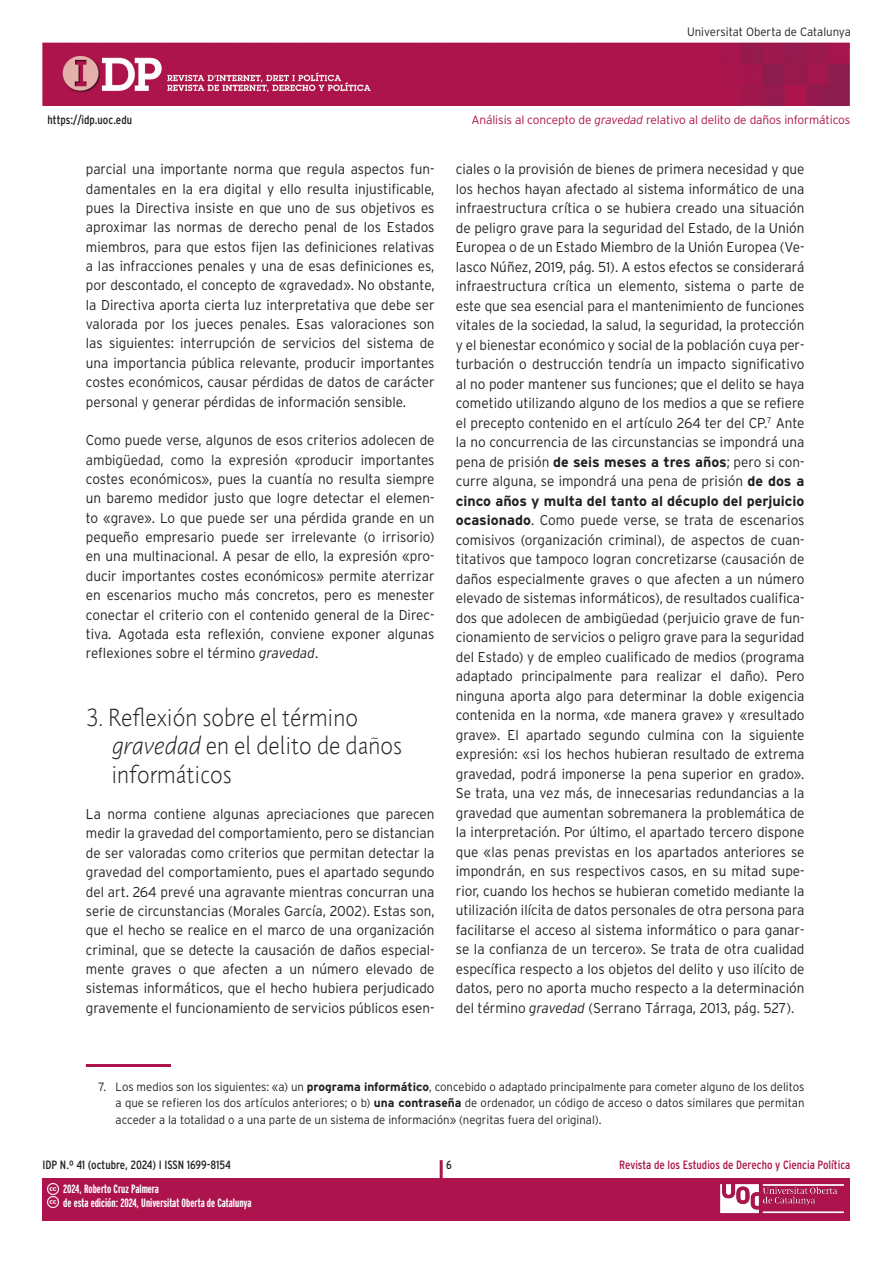
<style>
.page{position:relative;width:893px;height:1263px;background:#fff}
.page>*{position:absolute;margin:0;border:0;box-sizing:border-box;transform-origin:0 0}
._03_apartat_1{font:24px/28.5px "Pragma ND Light";color:#231f20;scale:.95 1}
._02_texto_base{font:300 14.25px/19.5px "Interstate";color:#231f20;text-align:justify;scale:.95 1}
.notes{font:300 12px/16.5px "Interstate";color:#231f20;text-align:justify;scale:.95 1}
.t1{font:700 extra-condensed 12px/14.4px "Interstate";color:#fff}
.t2{font:300 12px "Interstate";letter-spacing:-.01em;color:#ad134c}
.t3{font:condensed 12px "Interstate";color:#231f20}
.t4{font:condensed 12px "Interstate";color:#ad134c}
.s1{font-style:italic}
.s2{font-weight:700}
</style>
<div class="page">
<img style="left:43px;top:43px;width:807px;height:63px">
<div style="left:43px;top:1178px;width:807px;height:42px;background:#ad134c"></div>
<hr style="left:440px;top:1160px;width:3px;height:44px;background:#ad134c">
<img style="left:720px;top:1184px;width:124px;height:30px">
<svg style="left:47px;top:1183px;width:11px;height:25px"></svg>
<hr style="left:86px;top:1064px;width:85px;height:3px;background:#ad134c">
<p class="notes" style="left:687px;top:23px;width:174px">Universitat Oberta de Catalunya</p>
<p class="t3" style="left:48px;top:113px;width:86px">https://idp.uoc.edu</p>
<p class="_02_texto_base" style="left:86px;top:159px;width:369px">parcial una importante norma que regula aspectos fun&shy;damentales en la era digital y ello resulta injustificable, pues la Directiva insiste en que uno de sus objetivos es aproximar las normas de derecho penal de los Estados miembros, para que estos fijen las definiciones relativas a las infracciones penales y una de esas definiciones es, por descontado, el concepto de «gravedad». No obstante, la Directiva aporta cierta luz interpretativa que debe ser valorada por los jueces penales. Esas valoraciones son las siguientes: interrupción de servicios del sistema de una importancia pública relevante, producir importantes costes económicos, causar pérdidas de datos de carácter personal y generar pérdidas de información sensible.</p>
<p class="_02_texto_base" style="left:86px;top:430px;width:369px">Como puede verse, algunos de esos criterios adolecen de ambigüedad, como la expresión «producir importantes costes económicos», pues la cuantía no resulta siempre un baremo medidor justo que logre detectar el elemen&shy;to «grave». Lo que puede ser una pérdida grande en un pequeño empresario puede ser irrelevante (o irrisorio) en una multinacional. A pesar de ello, la expresión «pro&shy;ducir importantes costes económicos» permite aterrizar en escenarios mucho más concretos, pero es menester conectar el criterio con el contenido general de la Direc&shy;tiva. Agotada esta reflexión, conviene exponer algunas reflexiones sobre el término <span class="s1">gravedad</span>.</p>
<h2 class="_03_apartat_1" style="left:111px;top:703px;width:307px;text-indent:-26px">3. Reflexión sobre el término <span class="s1">gravedad</span> en el delito de daños informáticos</h2>
<p class="_02_texto_base" style="left:86px;top:804px;width:369px">La norma contiene algunas apreciaciones que parecen medir la gravedad del comportamiento, pero se distancian de ser valoradas como criterios que permitan detectar la gravedad del comportamiento, pues el apartado segundo del art. 264 prevé una agravante mientras concurran una serie de circunstancias (Morales García, 2002). Estas son, que el hecho se realice en el marco de una organización criminal, que se detecte la causación de daños especial&shy;mente graves o que afecten a un número elevado de sistemas informáticos, que el hecho hubiera perjudicado gravemente el funcionamiento de servicios públicos esen-</p>
<p class="t2" style="left:471px;top:113px;width:381px">Análisis al concepto de <span class="s1">gravedad</span> relativo al delito de daños informáticos</p>
<p class="_02_texto_base" style="left:456px;top:159px;width:369px">ciales o la provisión de bienes de primera necesidad y que los hechos hayan afectado al sistema informático de una infraestructura crítica o se hubiera creado una situación de peligro grave para la seguridad del Estado, de la Unión Europea o de un Estado Miembro de la Unión Europea (Ve&shy;lasco Núñez, 2019, pág. 51). A estos efectos se considerará infraestructura crítica un elemento, sistema o parte de este que sea esencial para el mantenimiento de funciones vitales de la sociedad, la salud, la seguridad, la protección y el bienestar económico y social de la población cuya per&shy;turbación o destrucción tendría un impacto significativo al no poder mantener sus funciones; que el delito se haya cometido utilizando alguno de los medios a que se refiere el precepto contenido en el artículo 264 ter del CP.<sup>7</sup> Ante la no concurrencia de las circunstancias se impondrá una pena de prisión <span class="s2">de seis meses a tres años</span>; pero si con&shy;curre alguna, se impondrá una pena de prisión <span class="s2">de dos a cinco años y multa del tanto al décuplo del perjuicio ocasionado</span>. Como puede verse, se trata de escenarios comisivos (organización criminal), de aspectos de cuan&shy;titativos que tampoco logran concretizarse (causación de daños especialmente graves o que afecten a un número elevado de sistemas informáticos), de resultados cualifica&shy;dos que adolecen de ambigüedad (perjuicio grave de fun&shy;cionamiento de servicios o peligro grave para la seguridad del Estado) y de empleo cualificado de medios (programa adaptado principalmente para realizar el daño). Pero ninguna aporta algo para determinar la doble exigencia contenida en la norma, «de manera grave» y «resultado grave». El apartado segundo culmina con la siguiente expresión: «si los hechos hubieran resultado de extrema gravedad, podrá imponerse la pena superior en grado».<br>Se trata, una vez más, de innecesarias redundancias a la gravedad que aumentan sobremanera la problemática de la interpretación. Por último, el apartado tercero dispone que «las penas previstas en los apartados anteriores se impondrán, en sus respectivos casos, en su mitad supe&shy;rior, cuando los hechos se hubieran cometido mediante la utilización ilícita de datos personales de otra persona para facilitarse el acceso al sistema informático o para ganar&shy;se la confianza de un tercero». Se trata de otra cualidad específica respecto a los objetos del delito y uso ilícito de datos, pero no aporta mucho respecto a la determinación del término <span class="s1">gravedad</span> (Serrano Tárraga, 2013, pág. 527).</p>
<p class="notes" style="left:116px;top:1078px;width:727px;text-indent:-17px">7. Los medios son los siguientes: «a) un <span class="s2">programa informático</span>, concebido o adaptado principalmente para cometer alguno de los delitos a que se refieren los dos artículos anteriores; o b) <span class="s2">una contraseña</span> de ordenador, un código de acceso o datos similares que permitan acceder a la totalidad o a una parte de un sistema de información» (negritas fuera del original).</p>
<p class="t3" style="left:43px;top:1158px;width:190px">IDP N.º 41 (octubre, 2024) I ISSN 1699-8154</p>
<p class="t3" style="left:446px;top:1158px;width:7px">6</p>
<p class="t4" style="left:619px;top:1158px;width:233px">Revista de los Estudios de Derecho y Ciencia Política</p>
<p class="t1" style="left:63px;top:1181px;width:190px">2024, Roberto Cruz Palmera<br>de esta edición: 2024, Universitat Oberta de Catalunya</p>
</div>
